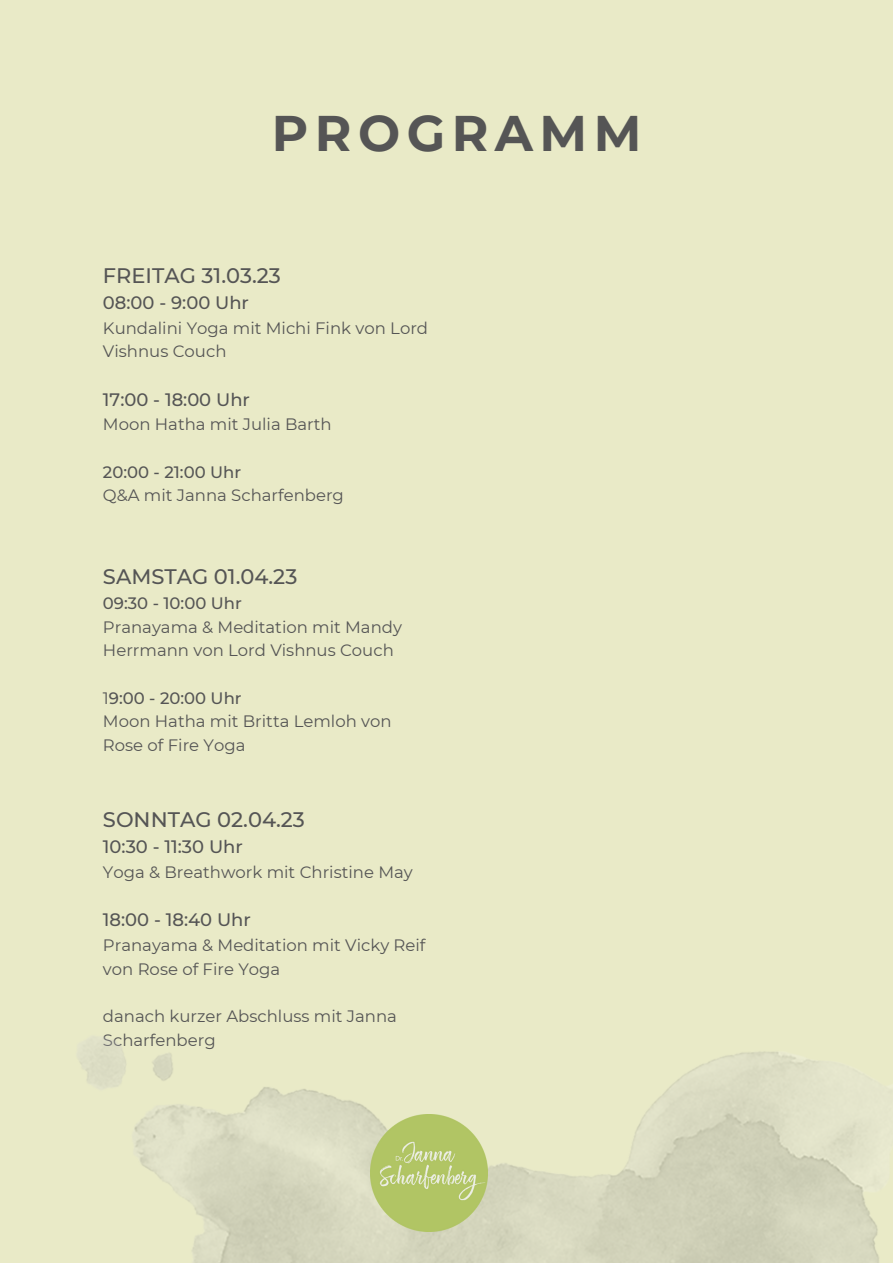
<style>
.page{position:relative;width:893px;height:1264px;background:#fff}
.page>*{position:absolute;margin:0;border:0;box-sizing:border-box;transform-origin:0 0}
.t1{font:700 49.95px "Montserrat";letter-spacing:.13em;color:#555}
.t2{font:500 21px "Montserrat";color:#555}
.t3{font:500 18px "Montserrat";color:#555}
.t4{font:16.5px/23.5px "Montserrat";color:#555}
.t5{font:500 16.5px "Montserrat";color:#555}
.s1{font-weight:500}
</style>
<div class="page">
<div style="left:0;top:0;width:892px;height:1262px;background:#e9eac7"></div>
<img style="left:80px;top:1039px;width:812px;height:223px">
<img style="left:371px;top:1114px;width:116px;height:117px">
<h1 class="t1" style="left:272px;top:103px;width:371px">PROGRAMM</h1>
<p class="t2" style="left:103px;top:263px;width:179px">FREITAG 31.03.23</p>
<p class="t3" style="left:103px;top:291px;width:147px">08:00 - 9:00 Uhr</p>
<p class="t4" style="left:103px;top:316px;width:326px">Kundalini Yoga mit Michi Fink von Lord<br>Vishnus Couch</p>
<p class="t3" style="left:103px;top:388px;width:148px">17:00 - 18:00 Uhr</p>
<p class="t4" style="left:103px;top:412px;width:230px">Moon Hatha mit Julia Barth</p>
<p class="t5" style="left:103px;top:461px;width:140px">20:00 - 21:00 Uhr</p>
<p class="t4" style="left:103px;top:483px;width:242px">Q&amp;A mit Janna Scharfenberg</p>
<p class="t2" style="left:103px;top:564px;width:196px">SAMSTAG 01.04.23</p>
<p class="t5" style="left:103px;top:593px;width:140px">09:30 - 10:00 Uhr</p>
<p class="t4" style="left:103px;top:615px;width:300px">Pranayama &amp; Meditation mit Mandy<br>Herrmann von Lord Vishnus Couch</p>
<p class="t4" style="left:103px;top:686px;width:290px">1<span class="s1">9:00 - 20:00 Uhr<br></span>Moon Hatha mit Britta Lemloh von<br>Rose of Fire Yoga</p>
<p class="t2" style="left:103px;top:807px;width:203px">SONNTAG 02.04.23</p>
<p class="t3" style="left:103px;top:835px;width:141px">10:30 - 11:30 Uhr</p>
<p class="t4" style="left:103px;top:860px;width:311px">Yoga &amp; Breathwork mit Christine May</p>
<p class="t3" style="left:103px;top:908px;width:149px">18:00 - 18:40 Uhr</p>
<p class="t4" style="left:103px;top:933px;width:324px">Pranayama &amp; Meditation mit Vicky Reif von Rose of Fire Yoga</p>
<p class="t4" style="left:103px;top:1004px;width:295px">danach kurzer Abschluss mit Janna<br>Scharfenberg</p>
</div>
